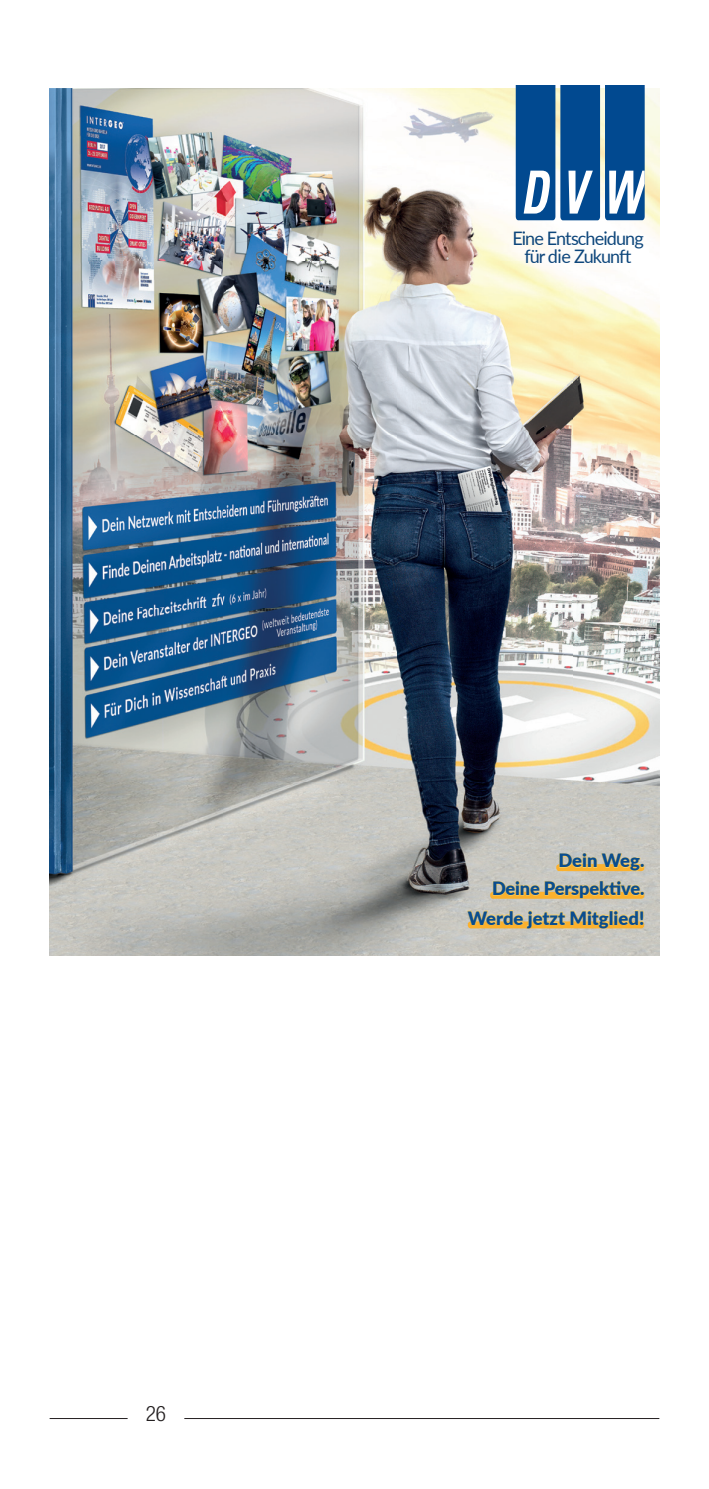
<style>
.page{position:relative;width:709px;height:1489px;background:#fff}
.page>*{position:absolute;margin:0;border:0;box-sizing:border-box;transform-origin:0 0}
.t1{font:300 condensed 21.25px "Helvetica Neue LT Std";color:#231f20}
.t2{font:900 18.5px/27.8px "Lato";letter-spacing:-.005em;color:#0a4d8e;text-align:right}
.t3{font:18.5px/18.5px "Lato";letter-spacing:-.05em;color:#0d467b;text-align:center}
</style>
<div class="page">
<hr style="left:50px;top:1417px;width:78px;height:1px;background:#231f20">
<hr style="left:184px;top:1417px;width:475px;height:1px;background:#231f20">
<img style="left:50px;top:89px;width:609px;height:866px">
<svg style="left:516px;top:85px;width:128px;height:135px;background:#376fa4"></svg>
<svg style="left:490px;top:891px;width:154px;height:7px"></svg>
<div style="left:556px;top:864px;width:88px;height:7px;background:#fbb12d;border-radius:3px"></div>
<svg style="left:559px;top:853px;width:85px;height:17px"></svg>
<svg style="left:493px;top:881px;width:46px;height:14px"></svg>
<svg style="left:545px;top:880px;width:99px;height:18px;background:#e1c380"></svg>
<svg style="left:467px;top:910px;width:176px;height:18px;background:#e3c27c"></svg>
<p class="t1" style="left:146px;top:1400px;width:22px">26</p>
<p class="t3" style="left:512px;top:228px;width:133px">Eine Entscheidung für die Zukunft</p>
<p class="t2" style="left:492px;top:845px;width:154px">Dein Weg.<br>Deine Perspektive.</p>
<p class="t2" style="left:468px;top:903px;width:178px">Werde jetzt Mitglied!</p>
</div>
